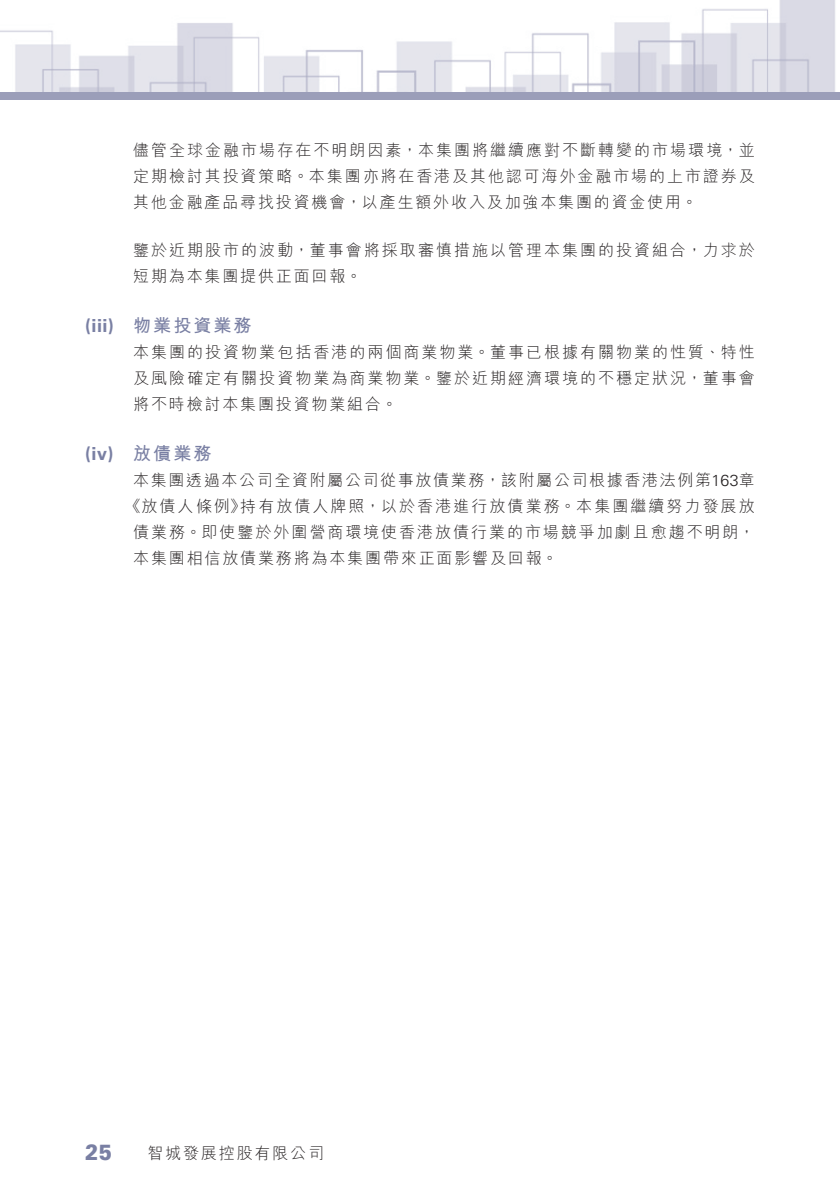
<style>
.page{position:relative;width:840px;height:1191px;background:#fff}
.page>*{position:absolute;margin:0;border:0;box-sizing:border-box;transform-origin:0 0}
.t1{font:900 22px "Univers LT Std";color:#797fa3;scale:.9 1}
._04___H2{font:700 18px "M Hei HK";letter-spacing:.115em;color:#797fa3}
._04___H2-2{font:700 18px "Univers LT Std";color:#797fa3}
._12___P2{font:300 16px/26px "M Hei HK";letter-spacing:.12em;color:#231f20;text-align:justify}
._12___P2-2{font:300 16px/26px "M Hei HK";letter-spacing:.1em;color:#231f20;text-align:right}
.s1{font-family:"Univers LT Std"}
</style>
<div class="page">
<div style="left:0;top:91px;width:839px;height:8px;background:#9b9eb9"></div>
<img style="left:0;top:0;width:835px;height:91px">
<p class="_04___H2-2" style="left:85px;top:315px;width:30px">(iii)</p>
<p class="_04___H2-2" style="left:85px;top:443px;width:30px">(iv)</p>
<p class="_12___P2" style="left:133px;top:137px;width:623px">儘管全球金融市場存在不明朗因素，本集團將繼續應對不斷轉變的市場環境，並定期檢討其投資策略。本集團亦將在香港及其他認可海外金融市場的上市證券及其他金融產品尋找投資機會，以產生額外收入及加強本集團的資金使用。</p>
<p class="_12___P2" style="left:133px;top:237px;width:623px">鑒於近期股市的波動，董事會將採取審慎措施以管理本集團的投資組合，力求於短期為本集團提供正面回報。</p>
<p class="_04___H2" style="left:133px;top:312px;width:120px">物業投資業務</p>
<p class="_12___P2" style="left:133px;top:339px;width:623px">本集團的投資物業包括香港的兩個商業物業。董事已根據有關物業的性質、特性及風險確定有關投資物業為商業物業。鑒於近期經濟環境的不穩定狀況，董事會將不時檢討本集團投資物業組合。</p>
<p class="_04___H2" style="left:133px;top:440px;width:80px">放債業務</p>
<p class="_12___P2-2" style="left:133px;top:467px;width:622px">本集團透過本公司全資附屬公司從事放債業務，該附屬公司根據香港法例第<span class="s1">163</span>章持有放債人牌照，以於香港進行放債業務。本集團繼續努力發展放</p>
<p class="_12___P2" style="left:133px;top:493px;width:622px;text-align:left;text-indent:-8px">《放債人條例》<br>債業務。即使鑒於外圍營商環境使香港放債行業的市場競爭加劇且愈趨不明朗，本集團相信放債業務將為本集團帶來正面影響及回報。</p>
<h1 class="t1" style="left:85px;top:1137px;width:31px">25</h1>
<p class="_12___P2" style="left:147px;top:1139px;width:178px">智城發展控股有限公司</p>
</div>
